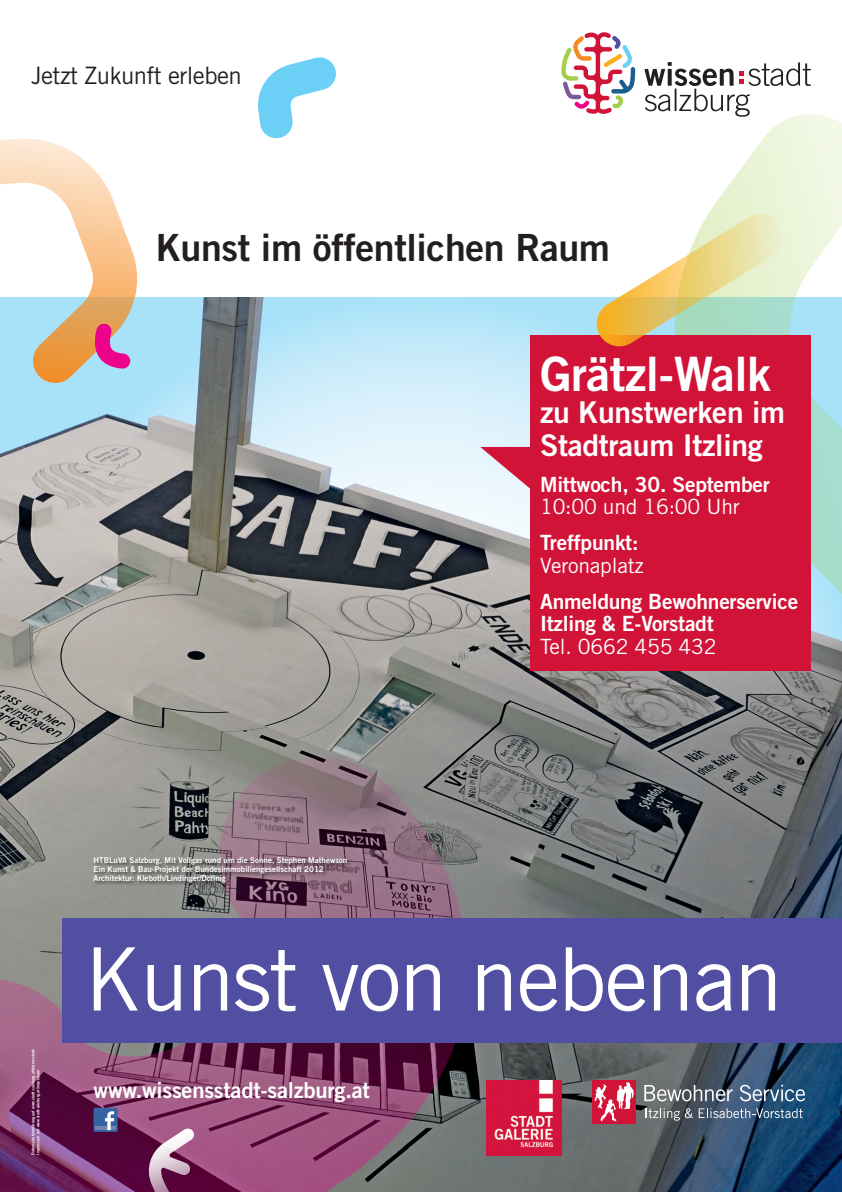
<style>
.page{position:relative;width:842px;height:1192px;background:#fff}
.page>*{position:absolute;margin:0;border:0;box-sizing:border-box;transform-origin:0 0}
.t1{font:87.5px "Trade Gothic LT";letter-spacing:-.025em;color:#fff}
.t2{font:47.5px "Trade Gothic LT Bold Two";letter-spacing:-.01em;color:#fff}
.t3{font:37.5px "Trade Gothic LT Bold Two";letter-spacing:-.01em;color:#231f20}
.t4{font:30px/32.5px "Trade Gothic LT Bold Two";letter-spacing:-.01em;color:#fff}
.t5{font:24px "Trade Gothic LT";letter-spacing:-.025em;color:#231f20}
.t6{font:22px "Trade Gothic LT Bold Two";letter-spacing:-.01em;color:#fff}
.t7{font:21px/22.5px "Trade Gothic LT Bold Two";letter-spacing:-.01em;color:#fff}
.t8{font:21px "Trade Gothic LT";letter-spacing:-.01em;color:#fff}
.t9{font:8px/9px "Trade Gothic LT Bold Two";color:#fff}
.t10{font:4px/5px "Trade Gothic LT Bold Two";color:#fff}
</style>
<div class="page">
<svg style="left:709px;top:114px;width:133px;height:184px;fill:#eff6e0"></svg>
<svg style="left:258px;top:57px;width:78px;height:82px"></svg>
<img style="left:0;top:298px;width:842px;height:894px">
<svg style="left:561px;top:32px;width:74px;height:82px"></svg>
<svg style="left:644px;top:62px;width:167px;height:55px"></svg>
<img style="left:486px;top:1080px;width:75px;height:75px">
<div style="left:592px;top:1080px;width:44px;height:43px;background:#d21338"></div>
<svg style="left:644px;top:1085px;width:89px;height:16px"></svg>
<svg style="left:740px;top:1085px;width:65px;height:16px"></svg>
<svg style="left:645px;top:1108px;width:48px;height:13px"></svg>
<svg style="left:699px;top:1108px;width:104px;height:10px"></svg>
<svg style="left:594px;top:1082px;width:40px;height:39px"></svg>
<svg style="left:0;top:747px;width:481px;height:445px;background:#846476"></svg>
<div style="left:94px;top:1108px;width:24px;height:24px;background:#3863a2"></div>
<hr style="left:95px;top:1127px;width:21px;height:3px;background:#7184b2">
<svg style="left:105px;top:1111px;width:9px;height:19px"></svg>
<div style="left:530px;top:335px;width:281px;height:335px;background:#d21338"></div>
<svg style="left:480px;top:447px;width:50px;height:42px;background:#dd869c"></svg>
<div style="left:62px;top:918px;width:780px;height:125px;background:#504fa1"></div>
<div style="left:93px;top:856px;width:259px;height:32px;background:#231f20;opacity:.75"></div>
<svg style="left:0;top:138px;width:143px;height:247px"></svg>
<svg style="left:596px;top:213px;width:188px;height:133px"></svg>
<svg style="left:145px;top:1128px;width:50px;height:64px;background:#9f698c"></svg>
<h3 class="t5" style="left:31px;top:61px;width:212px">Jetzt Zukunft erleben</h3>
<h3 class="t3" style="left:156px;top:224px;width:456px">Kunst im öffentlichen Raum</h3>
<p class="t9" style="left:94px;top:856px;width:255px">HTBLuVA Salzburg, Mit Vollgas rund um die Sonne, Stephen Mathewson<br>Ein Kunst &amp; Bau-Projekt der Bundesimmobiliengesellschaft 2012<br>Architektur: Kleboth/Lindinger/Dollnig</p>
<h2 class="t2" style="left:540px;top:344px;width:232px">Grätzl-Walk</h2>
<h3 class="t4" style="left:540px;top:396px;width:247px">zu Kunstwerken im<br>Stadtraum Itzling</h3>
<h3 class="t7" style="left:540px;top:472px;width:231px">Mittwoch, 30. September</h3>
<h3 class="t8" style="left:540px;top:494px;width:201px">10:00 und 16:00 Uhr</h3>
<h3 class="t7" style="left:540px;top:531px;width:100px">Treffpunkt:</h3>
<h3 class="t8" style="left:540px;top:552px;width:105px">Veronaplatz</h3>
<h3 class="t7" style="left:540px;top:589px;width:260px">Anmeldung Bewohnerservice<br>Itzling &amp; E-Vorstadt</h3>
<h3 class="t8" style="left:540px;top:633px;width:178px">Tel. 0662 455 432</h3>
<p class="t10" style="left:30px;top:1155px;width:107px;rotate:-90deg">Datenschutzerklärung auf www.stadt-salzburg.at/datenschutz<br>Impressum auf www.stadt-salzburg.at/impressum</p>
<h1 class="t1" style="left:84px;top:927px;width:701px">Kunst von nebenan</h1>
<h3 class="t6" style="left:94px;top:1076px;width:278px">www.wissensstadt-salzburg.at</h3>
</div>
